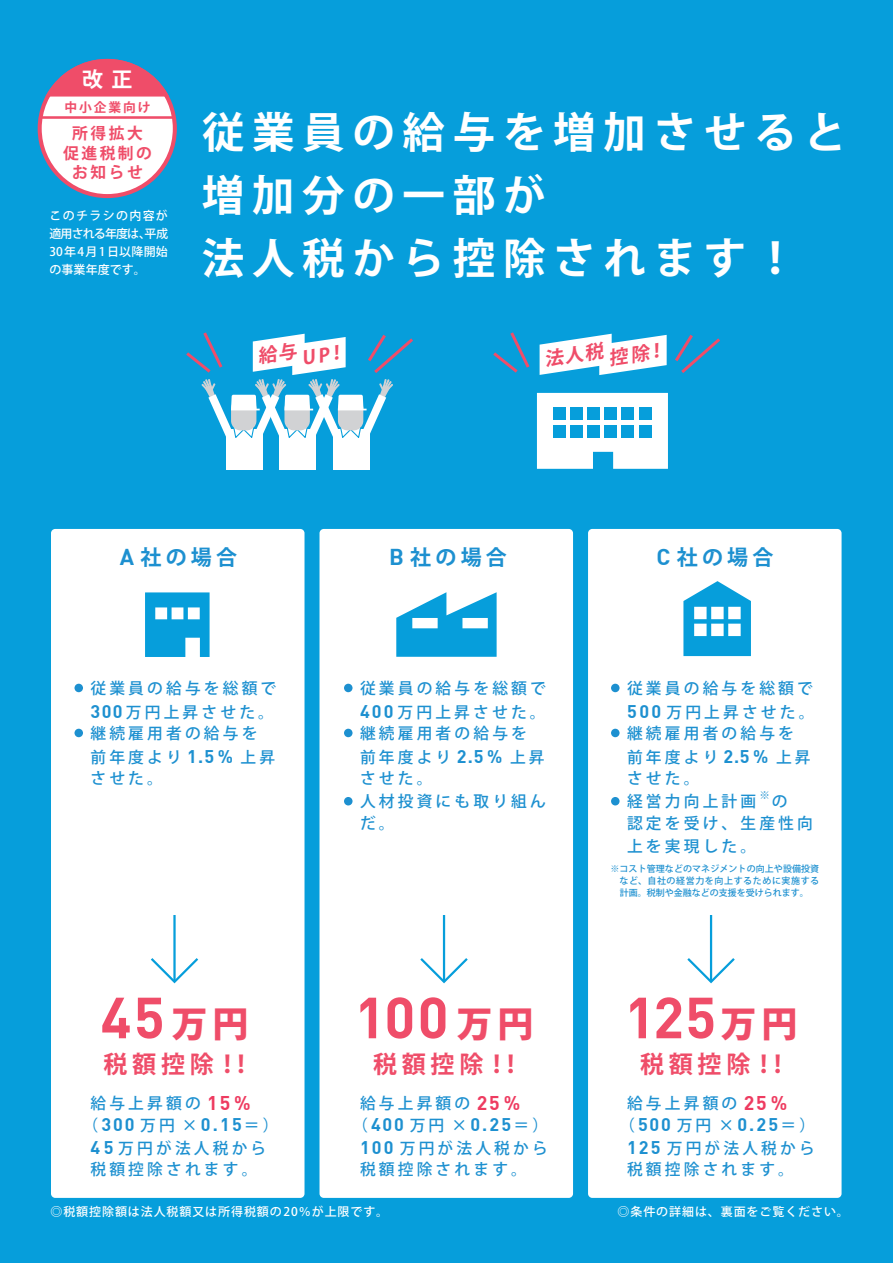
<style>
.page{position:relative;width:893px;height:1263px;background:#069edb}
.page>*{position:absolute;margin:0;border:0;box-sizing:border-box;transform-origin:0 0}
.t1{font:700 57px "DIN";letter-spacing:.02em;color:#ef4d69}
.t2{font:700 42.6px/63px "Koz Go Pr 6 N";letter-spacing:.18em;color:#fff}
.t3{font:700 24px "Koz Go Pr 6 N";letter-spacing:.2em;color:#ef4d69}
.t4{font:700 21px "Koz Go Pr 6 N";letter-spacing:.2em;color:#1d90d0}
.t5{font:700 21px "Koz Go Pr 6 N";color:#fff}
.t6{font:700 18px "DIN";letter-spacing:.1em;color:#1d90d0}
.t7{font:500 15.75px/22.5px "Koz Go Pr 6 N";letter-spacing:.2em;color:#1d90d0}
.t8{font:700 15.75px/19.5px "Koz Go Pr 6 N";letter-spacing:.16em;color:#ef4d69;text-align:center}
.t9{font:700 12.75px "Koz Go Pr 6 N";letter-spacing:.15em;color:#ef4d69}
.t10{font:500 12px/18px "Koz Go Pr 6 N";letter-spacing:.075em;color:#fff;text-align:justify}
.t11{font:500 10.5px "Koz Go Pr 6 N";color:#1d90d0}
.t12{font:500 9px/12px "Koz Go Pr 6 N";letter-spacing:.01em;color:#1d90d0;text-align:justify}
.s1{font-family:"DIN";font-size:22.5px}
.s2{font-family:"DIN";font-weight:700;font-size:18px}
.s3{font-family:"Koz Go Pr 6 N";font-weight:800;font-size:36px}
.s4{font-family:"DIN";font-weight:700;font-size:19.5px;color:#ee3b60}
.s5{font-family:"Koz Go Pr 6 N";font-weight:500;font-size:15.75px}
</style>
<div class="page">
<div style="left:40px;top:61px;width:135px;height:135px;background:#fff;border-radius:50%"></div>
<div style="left:38px;top:59px;width:139px;height:139px;border:4px solid #ef4d69;border-radius:50%"></div>
<svg style="left:43px;top:58px;width:128px;height:42px"></svg>
<div style="left:51px;top:529px;width:253px;height:669px;background:#fff;border-radius:4px"></div>
<div style="left:319px;top:529px;width:254px;height:669px;background:#fff;border-radius:4px"></div>
<div style="left:588px;top:529px;width:253px;height:669px;background:#fff;border-radius:4px"></div>
<svg style="left:396px;top:592px;width:101px;height:65px"></svg>
<svg style="left:145px;top:592px;width:65px;height:65px;background:#32afe1"></svg>
<svg style="left:683px;top:581px;width:68px;height:75px"></svg>
<div style="left:74px;top:684px;width:9px;height:8px;background:#1d90d0;border-radius:50%"></div>
<div style="left:74px;top:729px;width:9px;height:8px;background:#1d90d0;border-radius:50%"></div>
<hr style="left:173px;top:915px;width:3px;height:67px;background:#069edb">
<svg style="left:150px;top:956px;width:49px;height:28px"></svg>
<div style="left:344px;top:684px;width:9px;height:8px;background:#1d90d0;border-radius:50%"></div>
<div style="left:344px;top:729px;width:9px;height:8px;background:#1d90d0;border-radius:50%"></div>
<div style="left:344px;top:797px;width:9px;height:8px;background:#1d90d0;border-radius:50%"></div>
<hr style="left:443px;top:915px;width:2px;height:67px;background:#069edb">
<svg style="left:420px;top:956px;width:48px;height:28px"></svg>
<div style="left:611px;top:684px;width:9px;height:8px;background:#1d90d0;border-radius:50%"></div>
<div style="left:611px;top:729px;width:9px;height:8px;background:#1d90d0;border-radius:50%"></div>
<div style="left:611px;top:797px;width:9px;height:8px;background:#1d90d0;border-radius:50%"></div>
<hr style="left:710px;top:915px;width:2px;height:67px;background:#069edb">
<svg style="left:687px;top:956px;width:48px;height:28px"></svg>
<svg style="left:537px;top:393px;width:131px;height:76px;background:#f1f9fc"></svg>
<div style="left:553px;top:425px;width:12px;height:13px;background:#069edb"></div>
<div style="left:570px;top:425px;width:13px;height:13px;background:#069edb"></div>
<div style="left:587px;top:425px;width:13px;height:13px;background:#069edb"></div>
<div style="left:604px;top:425px;width:13px;height:13px;background:#069edb"></div>
<div style="left:622px;top:425px;width:12px;height:13px;background:#069edb"></div>
<div style="left:639px;top:425px;width:12px;height:13px;background:#069edb"></div>
<div style="left:553px;top:407px;width:12px;height:13px;background:#069edb"></div>
<div style="left:570px;top:407px;width:13px;height:13px;background:#069edb"></div>
<div style="left:587px;top:407px;width:13px;height:13px;background:#069edb"></div>
<div style="left:604px;top:407px;width:13px;height:13px;background:#069edb"></div>
<div style="left:622px;top:407px;width:12px;height:13px;background:#069edb"></div>
<div style="left:639px;top:407px;width:12px;height:13px;background:#069edb"></div>
<hr style="left:40px;top:116px;width:133px;height:3px;background:#ef4d69">
<svg style="left:493px;top:332px;width:37px;height:41px"></svg>
<div style="left:226px;top:429px;width:36px;height:40px;background:#fff"></div>
<div style="left:279px;top:429px;width:37px;height:40px;background:#fff"></div>
<div style="left:333px;top:429px;width:36px;height:40px;background:#fff"></div>
<svg style="left:540px;top:333px;width:180px;height:42px"></svg>
<svg style="left:186px;top:332px;width:227px;height:108px"></svg>
<h3 class="t5" style="left:82px;top:67px;width:52px">改正</h3>
<p class="t8" style="left:63px;top:124px;width:90px">所得拡大促進税制のお知らせ</p>
<p class="t9" style="left:65px;top:100px;width:88px">中小企業向け</p>
<p class="t10" style="left:50px;top:207px;width:120px">このチラシの内容が適用される年度は、平成30年4月1日以降開始の事業年度です。</p>
<h2 class="t2" style="left:202px;top:101px;width:646px">従業員の給与を増加させると増加分の一部が<br>法人税から控除されます！</h2>
<h3 class="t4" style="left:120px;top:545px;width:119px"><span class="s1">A</span>社の場合</h3>
<p class="t7" style="left:91px;top:677px;width:187px;line-height:23.5px">従業員の給与を総額で<br><span class="s2">300</span>万円上昇させた。</p>
<p class="t7" style="left:91px;top:722px;width:186px;line-height:23.7px">継続雇用者の給与を前年度より <span class="s2">1.5%</span> 上昇</p>
<p class="t7" style="left:91px;top:768px;width:74px">させた。</p>
<h1 class="t1" style="left:101px;top:980px;width:149px">45<span class="s3">万円</span></h1>
<h3 class="t3" style="left:104px;top:1050px;width:151px">税額控除！！</h3>
<p class="t7" style="left:91px;top:1092px;width:162px">給与上昇額の <span class="s4">15%</span></p>
<p class="t6" style="left:83px;top:1113px;width:197px"><span class="s5">（</span>300 <span class="s5">万円 ×</span>0.15<span class="s5">＝）</span></p>
<p class="t7" style="left:91px;top:1137px;width:177px;line-height:21.3px"><span class="s2">45</span>万円が法人税から税額控除されます。</p>
<h3 class="t4" style="left:389px;top:545px;width:119px"><span class="s1">B</span>社の場合</h3>
<p class="t7" style="left:360px;top:677px;width:187px;line-height:23.5px">従業員の給与を総額で<br><span class="s2">400</span>万円上昇させた。</p>
<p class="t7" style="left:360px;top:722px;width:186px;line-height:23.7px">継続雇用者の給与を前年度より <span class="s2">2.5%</span> 上昇</p>
<p class="t7" style="left:360px;top:768px;width:187px">させた。<br>人材投資にも取り組んだ。</p>
<h1 class="t1" style="left:355px;top:980px;width:180px">100 <span class="s3">万円</span></h1>
<h3 class="t3" style="left:373px;top:1050px;width:151px">税額控除！！</h3>
<p class="t7" style="left:360px;top:1092px;width:162px">給与上昇額の <span class="s4">25%</span></p>
<p class="t6" style="left:352px;top:1113px;width:197px"><span class="s5">（</span>400 <span class="s5">万円 ×</span>0.25<span class="s5">＝）</span></p>
<p class="t7" style="left:360px;top:1137px;width:189px;line-height:21.3px"><span class="s2">100</span> 万円が法人税から税額控除されます。</p>
<h3 class="t4" style="left:657px;top:545px;width:118px"><span class="s1">C</span>社の場合</h3>
<p class="t7" style="left:627px;top:677px;width:189px;line-height:23.5px">従業員の給与を総額で<br><span class="s2">500</span> 万円上昇させた。</p>
<p class="t7" style="left:627px;top:722px;width:185px;line-height:23.7px">継続雇用者の給与を前年度より <span class="s2">2.5%</span> 上昇</p>
<p class="t7" style="left:627px;top:768px;width:131px">させた。<br>経営力向上計画</p>
<p class="t11" style="left:759px;top:789px;width:12px">※</p>
<p class="t7" style="left:627px;top:790px;width:187px;text-indent:145px">の<br>認定を受け、生産性向上を実現した。</p>
<p class="t12" style="left:620px;top:863px;width:201px;text-indent:-9px">※コスト管理などのマネジメントの向上や設備投資など、自社の経営力を向上するために実施する計画。税制や金融などの支援を受けられます。</p>
<h1 class="t1" style="left:624px;top:980px;width:175px">125<span class="s3">万円</span></h1>
<h3 class="t3" style="left:640px;top:1050px;width:151px">税額控除！！</h3>
<p class="t7" style="left:627px;top:1092px;width:162px">給与上昇額の <span class="s4">25%</span></p>
<p class="t6" style="left:619px;top:1113px;width:197px"><span class="s5">（</span>500 <span class="s5">万円 ×</span>0.25<span class="s5">＝）</span></p>
<p class="t7" style="left:627px;top:1137px;width:189px;line-height:21.3px"><span class="s2">125</span> 万円が法人税から税額控除されます。</p>
<p class="t10" style="left:51px;top:1203px;width:339px">◎税額控除額は法人税額又は所得税額の20％が上限です。</p>
<p class="t10" style="left:618px;top:1203px;width:233px">◎条件の詳細は、裏面をご覧ください。</p>
</div>
